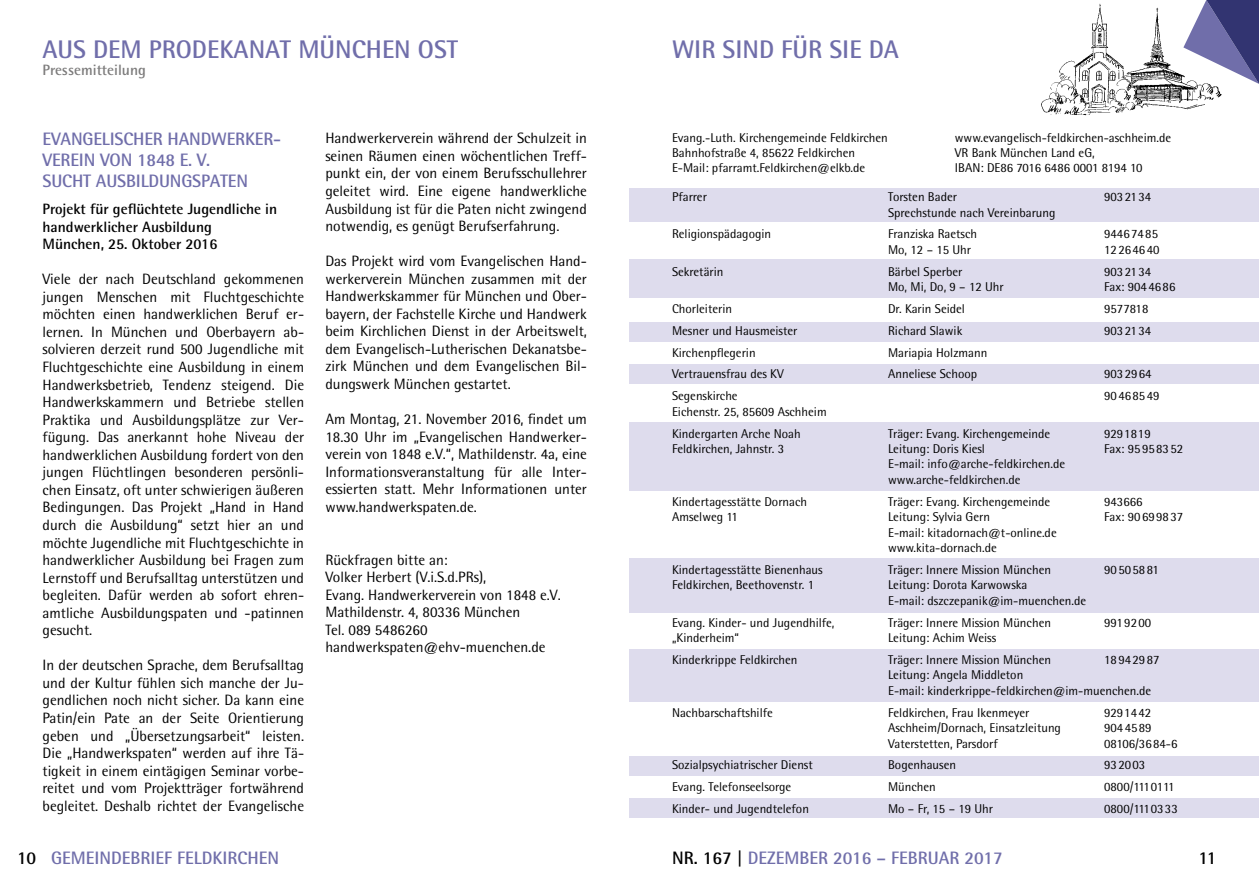
<style>
.page{position:relative;width:1259px;height:893px;background:#fff}
.page>*{position:absolute;margin:0;border:0;box-sizing:border-box;transform-origin:0 0}
.t1{font:700 25.5px "Rotis Semi Sans";color:#706eaa}
.t2{font:700 18px/21px "Rotis Semi Sans";letter-spacing:-.01em;color:#706eaa}
.t3{font:700 18px "Rotis Semi Sans";color:#000}
.t4{font:15px/17.5px "Rotis Semi Sans";color:#000;text-align:justify}
.t5{font:700 15px/17.5px "Rotis Semi Sans";color:#000}
.t6{font:700 15px "Rotis Semi Sans";color:#7c7b7b}
.t7{font:12.75px/15.5px "Rotis Semi Sans";color:#000}
.s1{color:#000}
</style>
<div class="page">
<svg style="left:1224px;top:0;width:35px;height:84px;background:#55568c"></svg>
<div style="left:629px;top:188px;width:630px;height:33px;background:#dedced"></div>
<div style="left:629px;top:259px;width:630px;height:39px;background:#dedced"></div>
<div style="left:629px;top:322px;width:630px;height:19px;background:#dedced"></div>
<div style="left:629px;top:365px;width:630px;height:19px;background:#dedced"></div>
<div style="left:629px;top:422px;width:630px;height:68px;background:#dedced"></div>
<div style="left:629px;top:558px;width:630px;height:54px;background:#dedced"></div>
<div style="left:629px;top:649px;width:630px;height:53px;background:#dedced"></div>
<div style="left:629px;top:756px;width:630px;height:19px;background:#dedced"></div>
<div style="left:629px;top:799px;width:630px;height:19px;background:#dedced"></div>
<img style="left:1041px;top:0;width:183px;height:116px">
<h1 class="t1" style="left:43px;top:33px;width:417px">AUS DEM PRODEKANAT MÜNCHEN OST</h1>
<p class="t6" style="left:43px;top:61px;width:105px">Pressemitteilung</p>
<p class="t2" style="left:43px;top:128px;width:240px">EVANGELISCHER HANDWERKER-<br>VEREIN VON 1848 E. V.<br>SUCHT AUSBILDUNGSPATEN</p>
<p class="t5" style="left:43px;top:200px;width:236px">Projekt für geflüchtete Jugendliche in handwerklicher Ausbildung<br>München, 25. Oktober 2016</p>
<p class="t4" style="left:43px;top:270px;width:263px">Viele der nach Deutschland gekommenen jungen Menschen mit Fluchtgeschichte möchten einen handwerklichen Beruf er&shy;lernen. In München und Oberbayern ab&shy;solvieren derzeit rund 500 Jugendliche mit Fluchtgeschichte eine Ausbildung in einem Handwerksbetrieb, Tendenz steigend. Die Handwerkskammern und Betriebe stellen Praktika und Ausbildungsplätze zur Ver&shy;fügung. Das anerkannt hohe Niveau der handwerklichen Ausbildung fordert von den jungen Flüchtlingen besonderen persönli&shy;chen Einsatz, oft unter schwierigen äußeren Bedingungen. Das Projekt „Hand in Hand durch die Ausbildung“ setzt hier an und möchte Jugendliche mit Fluchtgeschichte in handwerklicher Ausbildung bei Fragen zum Lernstoff und Berufsalltag unterstützen und begleiten. Dafür werden ab sofort ehren&shy;amtliche Ausbildungspaten und -patinnen gesucht.</p>
<p class="t4" style="left:43px;top:656px;width:263px">In der deutschen Sprache, dem Berufsalltag und der Kultur fühlen sich manche der Ju&shy;gendlichen noch nicht sicher. Da kann eine Patin/ein Pate an der Seite Orientierung geben und „Übersetzungsarbeit“ leisten.<br>Die „Handwerkspaten“ werden auf ihre Tä&shy;tigkeit in einem eintägigen Seminar vorbe&shy;reitet und vom Projektträger fortwährend begleitet. Deshalb richtet der Evangelische</p>
<p class="t4" style="left:325px;top:129px;width:263px">Handwerkerverein während der Schulzeit in seinen Räumen einen wöchentlichen Treff&shy;punkt ein, der von einem Berufsschullehrer geleitet wird. Eine eigene handwerkliche Ausbildung ist für die Paten nicht zwingend notwendig, es genügt Berufserfahrung.</p>
<p class="t4" style="left:325px;top:252px;width:263px">Das Projekt wird vom Evangelischen Hand&shy;werkerverein München zusammen mit der Handwerkskammer für München und Ober&shy;bayern, der Fachstelle Kirche und Handwerk beim Kirchlichen Dienst in der Arbeitswelt, dem Evangelisch-Lutherischen Dekanatsbe&shy;zirk München und dem Evangelischen Bil&shy;dungswerk München gestartet.</p>
<p class="t4" style="left:325px;top:410px;width:263px">Am Montag, 21. November 2016, findet um 18.30 Uhr im „Evangelischen Handwerker&shy;verein von 1848 e.V.“, Mathildenstr. 4a, eine Informationsveranstaltung für alle Inter&shy;essierten statt. Mehr Informationen unter www.handwerkspaten.de.</p>
<p class="t4" style="left:325px;top:551px;width:237px;text-align:left">Rückfragen bitte an:<br>Volker Herbert (V.i.S.d.PRs),<br>Evang. Handwerkerverein von 1848 e.V.<br>Mathildenstr. 4, 80336 München<br>Tel. 089 5486260 handwerkspaten@ehv-muenchen.de</p>
<h1 class="t1" style="left:672px;top:33px;width:228px">WIR SIND FÜR SIE DA</h1>
<p class="t7" style="left:672px;top:129px;width:217px">Evang.-Luth. Kirchengemeinde Feldkirchen<br>Bahnhofstraße 4, 85622 Feldkirchen<br>E-Mail: pfarramt.Feldkirchen@elkb.de</p>
<p class="t7" style="left:955px;top:129px;width:218px">www.evangelisch-feldkirchen-aschheim.de<br>VR Bank München Land eG,<br>IBAN: DE86 7016 6486 0001 8194 10</p>
<p class="t7" style="left:672px;top:189px;width:36px">Pfarrer</p>
<p class="t7" style="left:888px;top:189px;width:71px">Torsten Bader</p>
<p class="t7" style="left:1104px;top:189px;width:49px">9032134</p>
<p class="t7" style="left:888px;top:204px;width:169px">Sprechstunde nach Vereinbarung</p>
<p class="t7" style="left:672px;top:226px;width:101px">Religionspädagogin</p>
<p class="t7" style="left:888px;top:226px;width:91px">Franziska Raetsch</p>
<p class="t7" style="left:1104px;top:226px;width:55px">94467485</p>
<p class="t7" style="left:888px;top:242px;width:85px">Mo, 12 – 15 Uhr</p>
<p class="t7" style="left:1104px;top:242px;width:57px">12264640</p>
<p class="t7" style="left:672px;top:264px;width:53px">Sekretärin</p>
<p class="t7" style="left:888px;top:264px;width:76px">Bärbel Sperber</p>
<p class="t7" style="left:1104px;top:264px;width:49px">9032134</p>
<p class="t7" style="left:888px;top:279px;width:117px">Mo, Mi, Do, 9 – 12 Uhr</p>
<p class="t7" style="left:1104px;top:279px;width:73px">Fax: 9044686</p>
<p class="t7" style="left:672px;top:301px;width:62px">Chorleiterin</p>
<p class="t7" style="left:888px;top:301px;width:78px">Dr. Karin Seidel</p>
<p class="t7" style="left:1104px;top:301px;width:46px">9577818</p>
<p class="t7" style="left:672px;top:323px;width:127px">Mesner und Hausmeister</p>
<p class="t7" style="left:888px;top:323px;width:76px">Richard Slawik</p>
<p class="t7" style="left:1104px;top:323px;width:49px">9032134</p>
<p class="t7" style="left:672px;top:344px;width:85px">Kirchenpflegerin</p>
<p class="t7" style="left:888px;top:344px;width:101px">Mariapia Holzmann</p>
<p class="t7" style="left:672px;top:366px;width:113px">Vertrauensfrau des KV</p>
<p class="t7" style="left:888px;top:366px;width:91px">Anneliese Schoop</p>
<p class="t7" style="left:1104px;top:366px;width:49px">9032964</p>
<p class="t7" style="left:672px;top:388px;width:67px">Segenskirche</p>
<p class="t7" style="left:1104px;top:388px;width:57px">90468549</p>
<p class="t7" style="left:672px;top:400px;width:156px;line-height:21.9px">Eichenstr. 25, 85609 Aschheim<br>Kindergarten Arche Noah</p>
<p class="t7" style="left:888px;top:425px;width:164px">Träger: Evang. Kirchengemeinde</p>
<p class="t7" style="left:1104px;top:425px;width:48px">9291819</p>
<p class="t7" style="left:672px;top:441px;width:114px">Feldkirchen, Jahnstr. 3</p>
<p class="t7" style="left:888px;top:441px;width:98px">Leitung: Doris Kiesl</p>
<p class="t7" style="left:1104px;top:441px;width:80px">Fax: 95958352</p>
<p class="t7" style="left:888px;top:456px;width:178px">E-mail: info@arche-feldkirchen.de www.arche-feldkirchen.de</p>
<p class="t7" style="left:672px;top:494px;width:137px">Kindertagesstätte Dornach</p>
<p class="t7" style="left:888px;top:494px;width:164px">Träger: Evang. Kirchengemeinde</p>
<p class="t7" style="left:1104px;top:494px;width:40px">943666</p>
<p class="t7" style="left:672px;top:509px;width:67px">Amselweg 11</p>
<p class="t7" style="left:888px;top:509px;width:103px">Leitung: Sylvia Gern</p>
<p class="t7" style="left:1104px;top:509px;width:80px">Fax: 90699837</p>
<p class="t7" style="left:888px;top:524px;width:170px">E-mail: kitadornach@t-online.de www.kita-dornach.de</p>
<p class="t7" style="left:672px;top:562px;width:152px">Kindertagesstätte Bienenhaus</p>
<p class="t7" style="left:888px;top:562px;width:164px">Träger: Innere Mission München</p>
<p class="t7" style="left:1104px;top:562px;width:56px">90505881</p>
<p class="t7" style="left:672px;top:577px;width:144px">Feldkirchen, Beethovenstr. 1</p>
<p class="t7" style="left:888px;top:577px;width:199px">Leitung: Dorota Karwowska<br>E-mail: dszczepanik@im-muenchen.de</p>
<p class="t7" style="left:672px;top:614px;width:164px">Evang. Kinder- und Jugendhilfe,</p>
<p class="t7" style="left:888px;top:614px;width:164px">Träger: Innere Mission München</p>
<p class="t7" style="left:1104px;top:614px;width:49px">9919200</p>
<p class="t7" style="left:672px;top:630px;width:68px">„Kinderheim“</p>
<p class="t7" style="left:888px;top:630px;width:110px">Leitung: Achim Weiss</p>
<p class="t7" style="left:672px;top:652px;width:127px">Kinderkrippe Feldkirchen</p>
<p class="t7" style="left:888px;top:652px;width:164px">Träger: Innere Mission München</p>
<p class="t7" style="left:1104px;top:652px;width:57px">18942987</p>
<p class="t7" style="left:888px;top:667px;width:265px">Leitung: Angela Middleton<br>E-mail: kinderkrippe-feldkirchen@im-muenchen.de</p>
<p class="t7" style="left:672px;top:704px;width:102px">Nachbarschaftshilfe</p>
<p class="t7" style="left:888px;top:704px;width:143px">Feldkirchen, Frau Ikenmeyer</p>
<p class="t7" style="left:1104px;top:704px;width:49px">9291442</p>
<p class="t7" style="left:888px;top:720px;width:174px">Aschheim/Dornach, Einsatzleitung</p>
<p class="t7" style="left:1104px;top:720px;width:49px">9044589</p>
<p class="t7" style="left:888px;top:735px;width:111px">Vaterstetten, Parsdorf</p>
<p class="t7" style="left:1104px;top:735px;width:75px">08106/3684-6</p>
<p class="t7" style="left:672px;top:757px;width:142px">Sozialpsychiatrischer Dienst</p>
<p class="t7" style="left:888px;top:757px;width:69px">Bogenhausen</p>
<p class="t7" style="left:1104px;top:757px;width:43px">932003</p>
<p class="t7" style="left:672px;top:779px;width:121px">Evang. Telefonseelsorge</p>
<p class="t7" style="left:888px;top:779px;width:49px">München</p>
<p class="t7" style="left:1104px;top:779px;width:72px">0800/1110111</p>
<p class="t7" style="left:672px;top:801px;width:138px">Kinder- und Jugendtelefon</p>
<p class="t7" style="left:888px;top:801px;width:107px">Mo – Fr, 15 – 19 Uhr</p>
<p class="t7" style="left:1104px;top:801px;width:75px">0800/1110333</p>
<p class="t2" style="left:17px;top:847px;width:264px"><span class="s1">10</span> GEMEINDEBRIEF FELDKIRCHEN</p>
<p class="t2" style="left:672px;top:847px;width:332px"><span class="s1">NR. 167 |</span> DEZEMBER 2016 – FEBRUAR 2017</p>
<p class="t3" style="left:1198px;top:847px;width:20px">11</p>
</div>
